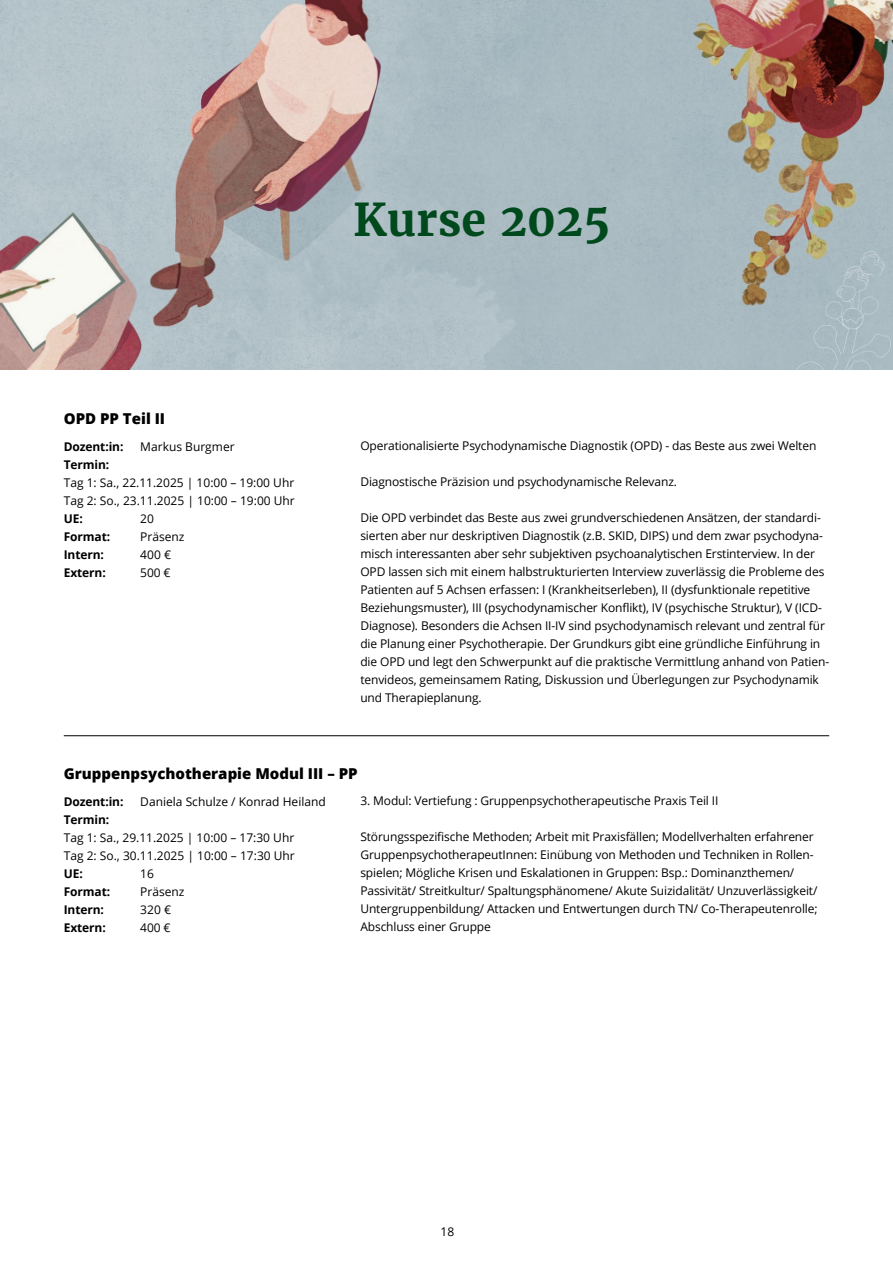
<style>
.page{position:relative;width:893px;height:1263px;background:#fff}
.page>*{position:absolute;margin:0;border:0;box-sizing:border-box;transform-origin:0 0}
.t1{font:700 45px "Merriweather";color:#00491d}
.t2{font:800 15px "Open Sans";color:#000}
.t3{font:12px/18px "Open Sans";letter-spacing:-.01em;color:#000}
.t4{font:700 12px "Open Sans";letter-spacing:-.01em;color:#000}
</style>
<div class="page">
<img style="left:0;top:0;width:893px;height:370px">
<hr style="left:64px;top:735px;width:765px;height:1px;background:#000">
<h1 class="t1" style="left:353px;top:191px;width:259px">Kurse 2025</h1>
<p class="t2" style="left:64px;top:407px;width:103px">OPD PP Teil II</p>
<p class="t4" style="left:64px;top:439px;width:61px">Dozent:in:</p>
<p class="t3" style="left:140px;top:438px;width:96px">Markus Burgmer</p>
<p class="t4" style="left:64px;top:457px;width:47px">Termin:</p>
<p class="t3" style="left:64px;top:474px;width:233px">Tag 1: Sa., 22.11.2025 | 10:00 – 19:00 Uhr<br>Tag 2: So., 23.11.2025 | 10:00 – 19:00 Uhr</p>
<p class="t4" style="left:64px;top:511px;width:20px">UE:</p>
<p class="t3" style="left:140px;top:510px;width:15px">20</p>
<p class="t4" style="left:64px;top:529px;width:48px">Format:</p>
<p class="t3" style="left:140px;top:528px;width:46px">Präsenz</p>
<p class="t4" style="left:64px;top:547px;width:42px">Intern:</p>
<p class="t3" style="left:140px;top:546px;width:32px">400 €</p>
<p class="t4" style="left:64px;top:565px;width:43px">Extern:</p>
<p class="t3" style="left:140px;top:564px;width:32px">500 €</p>
<p class="t3" style="left:360px;top:436px;width:457px">Operationalisierte Psychodynamische Diagnostik (OPD) - das Beste aus zwei Welten</p>
<p class="t3" style="left:360px;top:472px;width:318px">Diagnostische Präzision und psychodynamische Relevanz.</p>
<p class="t3" style="left:360px;top:508px;width:470px">Die OPD verbindet das Beste aus zwei grundverschiedenen Ansätzen, der standardi&shy;sierten aber nur deskriptiven Diagnostik (z.B. SKID, DIPS) und dem zwar psychodyna&shy;misch interessanten aber sehr subjektiven psychoanalytischen Erstinterview. In der OPD lassen sich mit einem halbstrukturierten Interview zuverlässig die Probleme des Patienten auf 5 Achsen erfassen: I (Krankheitserleben), II (dysfunktionale repetitive Beziehungsmuster), III (psychodynamischer Konflikt), IV (psychische Struktur), V (ICD-Diagnose). Besonders die Achsen II-IV sind psychodynamisch relevant und zentral für die Planung einer Psychotherapie. Der Grundkurs gibt eine gründliche Einführung in die OPD und legt den Schwerpunkt auf die praktische Vermittlung anhand von Patien&shy;tenvideos, gemeinsamem Rating, Diskussion und Überlegungen zur Psychodynamik und Therapieplanung.</p>
<p class="t2" style="left:64px;top:762px;width:295px">Gruppenpsychotherapie Modul III – PP</p>
<p class="t4" style="left:64px;top:793px;width:61px">Dozent:in:</p>
<p class="t3" style="left:140px;top:792px;width:187px">Daniela Schulze / Konrad Heiland</p>
<p class="t4" style="left:64px;top:811px;width:47px">Termin:</p>
<p class="t3" style="left:64px;top:828px;width:233px">Tag 1: Sa., 29.11.2025 | 10:00 – 17:30 Uhr<br>Tag 2: So., 30.11.2025 | 10:00 – 17:30 Uhr</p>
<p class="t4" style="left:64px;top:865px;width:20px">UE:</p>
<p class="t3" style="left:140px;top:864px;width:15px">16</p>
<p class="t4" style="left:64px;top:883px;width:48px">Format:</p>
<p class="t3" style="left:140px;top:882px;width:46px">Präsenz</p>
<p class="t4" style="left:64px;top:901px;width:42px">Intern:</p>
<p class="t3" style="left:140px;top:900px;width:32px">320 €</p>
<p class="t4" style="left:64px;top:919px;width:43px">Extern:</p>
<p class="t3" style="left:140px;top:918px;width:32px">400 €</p>
<p class="t3" style="left:360px;top:791px;width:360px">3. Modul: Vertiefung : Gruppenpsychotherapeutische Praxis Teil II</p>
<p class="t3" style="left:360px;top:827px;width:459px">Störungsspezifische Methoden; Arbeit mit Praxisfällen; Modellverhalten erfahrener GruppenpsychotherapeutInnen: Einübung von Methoden und Techniken in Rollen&shy;spielen; Mögliche Krisen und Eskalationen in Gruppen: Bsp.: Dominanzthemen/ Passivität/ Streitkultur/ Spaltungsphänomene/ Akute Suizidalität/ Unzuverlässigkeit/ Untergruppenbildung/ Attacken und Entwertungen durch TN/ Co-Therapeutenrolle; Abschluss einer Gruppe</p>
<p class="t3" style="left:441px;top:1222px;width:15px">18</p>
</div>
